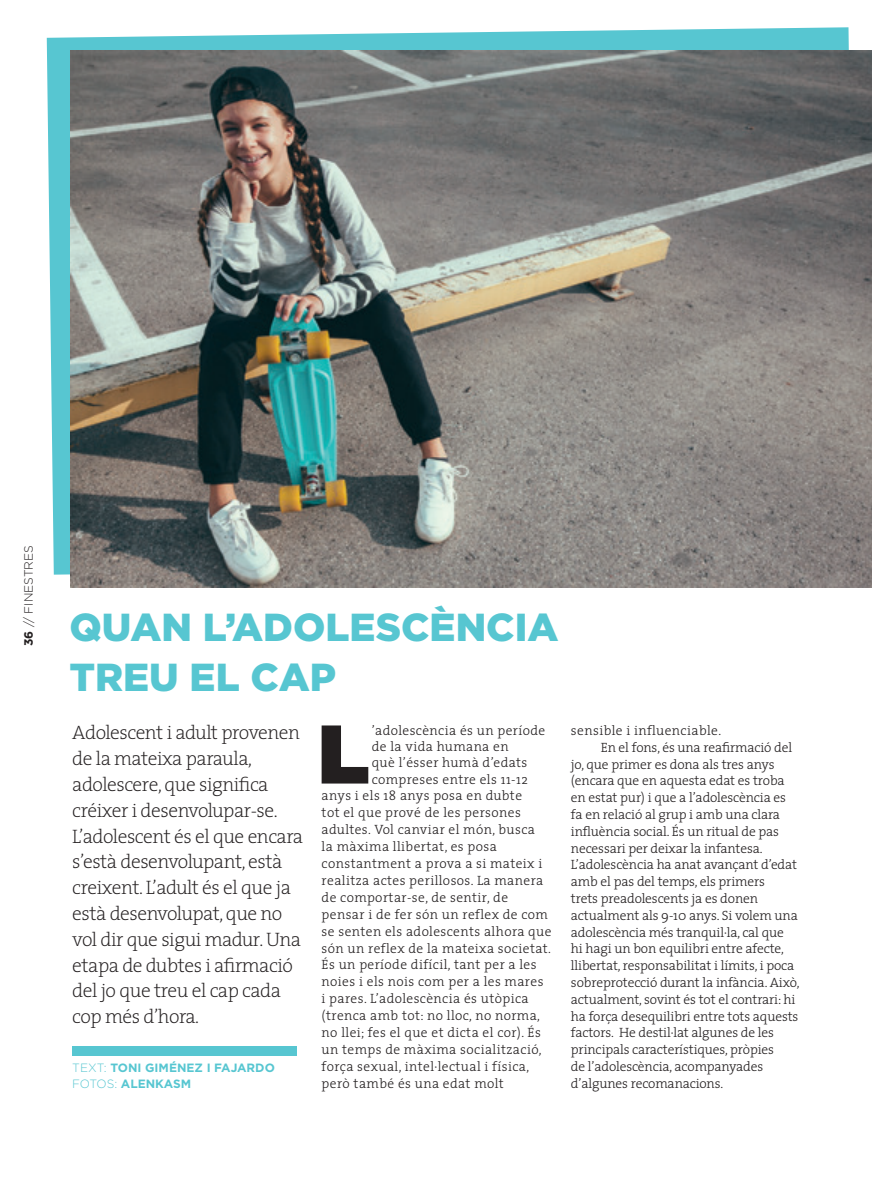
<style>
.page{position:relative;width:893px;height:1191px;background:#fff}
.page>*{position:absolute;margin:0;border:0;box-sizing:border-box;transform-origin:0 0}
.t1{font:900 82.95px "Gotham";color:#231f20}
.t2{font:900 39px/49.5px "Gotham";color:#57c6d1}
.t3{font:200 19.5px/25.8px "The Serif";letter-spacing:-.025em;color:#231f20}
.t4{font:300 13.5px "The Serif";letter-spacing:-.01em;color:#231f20}
.t5{font:300 13.5px "The Serif";letter-spacing:.03em;color:#231f20}
.t6{font:700 12px/16.2px "Gotham";color:#57c6d1}
.t7{font:300 12px "Gotham";color:#231f20}
.s1{font-weight:700}
.s2{font-weight:300}
</style>
<div class="page">
<svg style="left:47px;top:27px;width:808px;height:547px;fill:#57c6d1"></svg>
<img style="left:70px;top:51px;width:802px;height:536px">
<div style="left:72px;top:1045px;width:225px;height:10px;background:#57c6d1"></div>
<p class="t7" style="left:21px;top:646px;width:102px;rotate:-90deg"><span class="s1">36</span> // FINESTRES</p>
<h2 class="t2" style="left:69px;top:602px;width:491px">QUAN L’ADOLESCÈNCIA<br>TREU EL CAP</h2>
<p class="t3" style="left:72px;top:719px;width:232px">Adolescent i adult provenen de la mateixa paraula, adolescere, que significa créixer i desenvolupar-se.<br>L’adolescent és el que encara s’està desenvolupant, està creixent. L’adult és el que ja està desenvolupat, que no vol dir que sigui madur. Una etapa de dubtes i afirmació del jo que treu el cap cada cop més d’hora.</p>
<p class="t6" style="left:72px;top:1059px;width:204px"><span class="s2">TEXT:</span> TONI GIMÉNEZ I FAJARDO<br><span class="s2">FOTOS:</span> ALENKASM</p>
<h1 class="t1" style="left:318px;top:694px;width:52px">L</h1>
<p class="t5" style="left:372px;top:719px;width:175px">’adolescència és un període</p>
<p class="t5" style="left:372px;top:735px;width:138px">de la vida humana en</p>
<p class="t5" style="left:372px;top:751px;width:157px">què l’ésser humà d’edats</p>
<p class="t5" style="left:372px;top:768px;width:158px">compreses entre els 11-12</p>
<p class="t5" style="left:322px;top:784px;width:202px">anys i els 18 anys posa en dubte</p>
<p class="t5" style="left:322px;top:801px;width:201px">tot el que prové de les persones</p>
<p class="t5" style="left:322px;top:818px;width:215px">adultes. Vol canviar el món, busca</p>
<p class="t5" style="left:322px;top:835px;width:177px">la màxima llibertat, es posa</p>
<p class="t5" style="left:322px;top:852px;width:222px">constantment a prova a si mateix i</p>
<p class="t5" style="left:322px;top:869px;width:223px">realitza actes perillosos. La manera</p>
<p class="t5" style="left:322px;top:886px;width:188px">de comportar-se, de sentir, de</p>
<p class="t5" style="left:322px;top:903px;width:228px">pensar i de fer són un reflex de com</p>
<p class="t5" style="left:322px;top:920px;width:231px">se senten els adolescents alhora que</p>
<p class="t5" style="left:322px;top:936px;width:231px">són un reflex de la mateixa societat.</p>
<p class="t5" style="left:322px;top:953px;width:217px">És un període difícil, tant per a les</p>
<p class="t5" style="left:322px;top:970px;width:223px">noies i els nois com per a les mares</p>
<p class="t5" style="left:322px;top:987px;width:208px">i pares. L’adolescència és utòpica</p>
<p class="t5" style="left:322px;top:1004px;width:220px">(trenca amb tot: no lloc, no norma,</p>
<p class="t5" style="left:322px;top:1021px;width:221px">no llei; fes el que et dicta el cor). És</p>
<p class="t5" style="left:322px;top:1038px;width:222px">un temps de màxima socialització,</p>
<p class="t5" style="left:322px;top:1055px;width:209px">força sexual, intel·lectual i física,</p>
<p class="t5" style="left:322px;top:1072px;width:184px">però també és una edat molt</p>
<p class="t5" style="left:571px;top:719px;width:152px">sensible i influenciable.</p>
<p class="t4" style="left:601px;top:736px;width:193px">En el fons, és una reafirmació del</p>
<p class="t4" style="left:571px;top:753px;width:205px">jo, que primer es dona als tres anys</p>
<p class="t4" style="left:571px;top:769px;width:215px">(encara que en aquesta edat es troba</p>
<p class="t4" style="left:571px;top:786px;width:217px">en estat pur) i que a l’adolescència es</p>
<p class="t4" style="left:571px;top:803px;width:211px">fa en relació al grup i amb una clara</p>
<p class="t4" style="left:571px;top:820px;width:210px">influència social. És un ritual de pas</p>
<p class="t4" style="left:571px;top:837px;width:193px">necessari per deixar la infantesa.</p>
<p class="t4" style="left:571px;top:853px;width:228px">L’adolescència ha anat avançant d’edat</p>
<p class="t4" style="left:571px;top:870px;width:196px">amb el pas del temps, els primers</p>
<p class="t4" style="left:571px;top:887px;width:189px">trets preadolescents ja es donen</p>
<p class="t4" style="left:571px;top:904px;width:228px">actualment als 9-10 anys. Si volem una</p>
<p class="t4" style="left:571px;top:920px;width:214px">adolescència més tranquil·la, cal que</p>
<p class="t4" style="left:571px;top:937px;width:215px">hi hagi un bon equilibri entre afecte,</p>
<p class="t4" style="left:571px;top:954px;width:225px">llibertat, responsabilitat i límits, i poca</p>
<p class="t4" style="left:571px;top:971px;width:230px">sobreprotecció durant la infància. Això,</p>
<p class="t4" style="left:571px;top:988px;width:226px">actualment, sovint és tot el contrari: hi</p>
<p class="t4" style="left:571px;top:1004px;width:229px">ha força desequilibri entre tots aquests</p>
<p class="t4" style="left:571px;top:1021px;width:205px">factors. He destil·lat algunes de les</p>
<p class="t4" style="left:571px;top:1038px;width:205px">principals característiques, pròpies</p>
<p class="t4" style="left:571px;top:1055px;width:194px">de l’adolescència, acompanyades</p>
<p class="t4" style="left:571px;top:1072px;width:154px">d’algunes recomanacions.</p>
</div>
